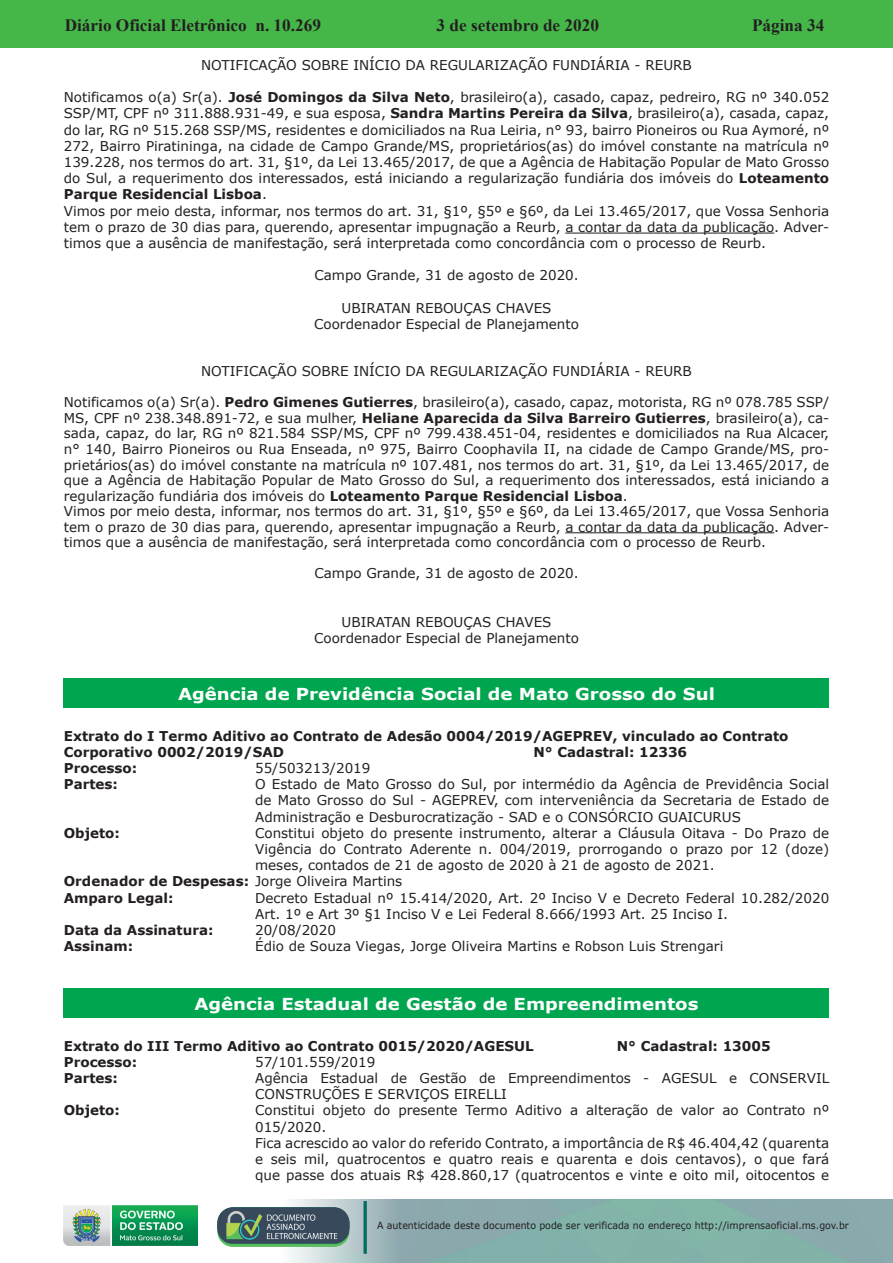
<style>
.page{position:relative;width:893px;height:1263px;background:#fff}
.page>*{position:absolute;margin:0;border:0;box-sizing:border-box;transform-origin:0 0}
.t1{font:700 17.25px "Times New Roman";color:#231f20}
.t2{font:700 16.5px "Verdana";color:#fff;scale:1.1 1}
.t3{font:13.5px/16.2px "Verdana";color:#231f20}
.t4{font:700 13.5px/16.2px "Verdana";color:#231f20}
.t5{font:9.9px "Verdana";color:#231f20;scale:.95 1}
.s1{font-weight:700}
.s2{font-weight:400}
</style>
<div class="page">
<div style="left:0;top:0;width:893px;height:48px;background:#45b749"></div>
<img style="left:63px;top:1199px;width:830px;height:64px">
<img style="left:364px;top:1202px;width:2px;height:51px">
<img style="left:218px;top:1207px;width:132px;height:39px">
<img style="left:64px;top:1205px;width:134px;height:41px">
<hr style="left:565px;top:233px;width:209px;height:1px;background:#231f20">
<hr style="left:565px;top:532px;width:209px;height:1px;background:#231f20">
<div style="left:64px;top:678px;width:765px;height:30px;background:#00a54f"></div>
<div style="left:64px;top:988px;width:765px;height:30px;background:#00a54f"></div>
<p class="t1" style="left:65px;top:13px;width:258px">Diário Oficial Eletrônico n. 10.269</p>
<p class="t1" style="left:436px;top:13px;width:164px">3 de setembro de 2020</p>
<p class="t1" style="left:752px;top:13px;width:74px">Página 34</p>
<p class="t3" style="left:201px;top:57px;width:492px">NOTIFICAÇÃO SOBRE INÍCIO DA REGULARIZAÇÃO FUNDIÁRIA - REURB</p>
<p class="t3" style="left:64px;top:89px;width:767px">Notificamos o(a) Sr(a). <span class="s1">José Domingos da Silva Neto</span>, brasileiro(a), casado, capaz, pedreiro, RG nº 340.052<br>SSP/MT, CPF nº 311.888.931-49, e sua esposa, <span class="s1">Sandra Martins Pereira da Silva</span>, brasileiro(a), casada, capaz, do lar, RG nº 515.268 SSP/MS, residentes e domiciliados na Rua Leiria, n° 93, bairro Pioneiros ou Rua Aymoré, nº 272, Bairro Piratininga, na cidade de Campo Grande/MS, proprietários(as) do imóvel constante na matrícula nº 139.228, nos termos do art. 31, §1º, da Lei 13.465/2017, de que a Agência de Habitação Popular de Mato Grosso do Sul, a requerimento dos interessados, está iniciando a regularização fundiária dos imóveis do <span class="s1">Loteamento Parque Residencial Lisboa</span>.<br>Vimos por meio desta, informar, nos termos do art. 31, §1º, §5º e §6º, da Lei 13.465/2017, que Vossa Senhoria tem o prazo de 30 dias para, querendo, apresentar impugnação a Reurb, a contar da data da publicação. Adver&shy;timos que a ausência de manifestação, será interpretada como concordância com o processo de Reurb.</p>
<p class="t3" style="left:314px;top:267px;width:266px">Campo Grande, 31 de agosto de 2020.</p>
<p class="t3" style="left:314px;top:300px;width:266px;text-align:center">UBIRATAN REBOUÇAS CHAVES<br>Coordenador Especial de Planejamento</p>
<p class="t3" style="left:201px;top:363px;width:492px">NOTIFICAÇÃO SOBRE INÍCIO DA REGULARIZAÇÃO FUNDIÁRIA - REURB</p>
<p class="t3" style="left:64px;top:395px;width:767px;line-height:15.5px">Notificamos o(a) Sr(a). <span class="s1">Pedro Gimenes Gutierres</span>, brasileiro(a), casado, capaz, motorista, RG nº 078.785 SSP/ MS, CPF nº 238.348.891-72, e sua mulher, <span class="s1">Heliane Aparecida da Silva Barreiro Gutierres</span>, brasileiro(a), ca&shy;sada, capaz, do lar, RG nº 821.584 SSP/MS, CPF nº 799.438.451-04, residentes e domiciliados na Rua Alcacer, n° 140, Bairro Pioneiros ou Rua Enseada, nº 975, Bairro Coophavila II, na cidade de Campo Grande/MS, pro&shy;prietários(as) do imóvel constante na matrícula nº 107.481, nos termos do art. 31, §1º, da Lei 13.465/2017, de que a Agência de Habitação Popular de Mato Grosso do Sul, a requerimento dos interessados, está iniciando a regularização fundiária dos imóveis do <span class="s1">Loteamento Parque Residencial Lisboa</span>.<br>Vimos por meio desta, informar, nos termos do art. 31, §1º, §5º e §6º, da Lei 13.465/2017, que Vossa Senhoria tem o prazo de 30 dias para, querendo, apresentar impugnação a Reurb, a contar da data da publicação. Adver&shy;timos que a ausência de manifestação, será interpretada como concordância com o processo de Reurb.</p>
<p class="t3" style="left:314px;top:565px;width:266px">Campo Grande, 31 de agosto de 2020.</p>
<p class="t3" style="left:314px;top:614px;width:266px;text-align:center">UBIRATAN REBOUÇAS CHAVES<br>Coordenador Especial de Planejamento</p>
<p class="t2" style="left:178px;top:682px;width:490px">Agência de Previdência Social de Mato Grosso do Sul</p>
<p class="t4" style="left:64px;top:727px;width:726px">Extrato do I Termo Aditivo ao Contrato de Adesão 0004/2019/AGEPREV, vinculado ao Contrato<br>Corporativo 0002/2019/SAD</p>
<p class="t4" style="left:533px;top:743px;width:155px">N° Cadastral: 12336</p>
<p class="t4" style="left:64px;top:760px;width:75px">Processo:</p>
<p class="t3" style="left:255px;top:760px;width:117px">55/503213/2019</p>
<p class="t4" style="left:64px;top:776px;width:56px">Partes:</p>
<p class="t3" style="left:255px;top:776px;width:576px;text-align:justify">O Estado de Mato Grosso do Sul, por intermédio da Agência de Previdência Social de Mato Grosso do Sul - AGEPREV, com interveniência da Secretaria de Estado de Administração e Desburocratização - SAD e o CONSÓRCIO GUAICURUS</p>
<p class="t4" style="left:64px;top:824px;width:58px">Objeto:</p>
<p class="t3" style="left:255px;top:825px;width:576px">Constitui objeto do presente instrumento, alterar a Cláusula Oitava - Do Prazo de</p>
<p class="t3" style="left:255px;top:841px;width:576px">Vigência do Contrato Aderente n. 004/2019, prorrogando o prazo por 12 (doze)</p>
<p class="t3" style="left:255px;top:857px;width:461px">meses, contados de 21 de agosto de 2020 à 21 de agosto de 2021.</p>
<p class="t4" style="left:64px;top:873px;width:340px">Ordenador de Despesas: <span class="s2">Jorge Oliveira Martins</span></p>
<p class="t4" style="left:64px;top:889px;width:111px">Amparo Legal:</p>
<p class="t3" style="left:255px;top:889px;width:576px">Decreto Estadual nº 15.414/2020, Art. 2º Inciso V e Decreto Federal 10.282/2020<br>Art. 1º e Art 3º §1 Inciso V e Lei Federal 8.666/1993 Art. 25 Inciso I.</p>
<p class="t4" style="left:64px;top:922px;width:151px">Data da Assinatura:</p>
<p class="t3" style="left:255px;top:922px;width:82px">20/08/2020</p>
<p class="t4" style="left:64px;top:938px;width:71px">Assinam:</p>
<p class="t3" style="left:255px;top:938px;width:470px">Édio de Souza Viegas, Jorge Oliveira Martins e Robson Luis Strengari</p>
<p class="t2" style="left:194px;top:992px;width:460px">Agência Estadual de Gestão de Empreendimentos</p>
<p class="t4" style="left:64px;top:1037px;width:471px">Extrato do III Termo Aditivo ao Contrato 0015/2020/AGESUL</p>
<p class="t4" style="left:617px;top:1037px;width:155px">N° Cadastral: 13005</p>
<p class="t4" style="left:64px;top:1053px;width:75px">Processo:</p>
<p class="t3" style="left:255px;top:1054px;width:122px">57/101.559/2019</p>
<p class="t4" style="left:64px;top:1070px;width:56px">Partes:</p>
<p class="t3" style="left:255px;top:1070px;width:576px">Agência Estadual de Gestão de Empreendimentos - AGESUL e CONSERVIL<br>CONSTRUÇÕES E SERVIÇOS EIRELLI</p>
<p class="t4" style="left:64px;top:1102px;width:58px">Objeto:</p>
<p class="t3" style="left:255px;top:1102px;width:576px">Constitui objeto do presente Termo Aditivo a alteração de valor ao Contrato nº 015/2020.<br>Fica acrescido ao valor do referido Contrato, a importância de R$ 46.404,42 (quarenta e seis mil, quatrocentos e quatro reais e quarenta e dois centavos), o que fará que passe dos atuais R$ 428.860,17 (quatrocentos e vinte e oito mil, oitocentos e</p>
<p class="t5" style="left:377px;top:1219px;width:498px">A autenticidade deste documento pode ser verificada no endereço http://imprensaoficial.ms.gov.br</p>
</div>
